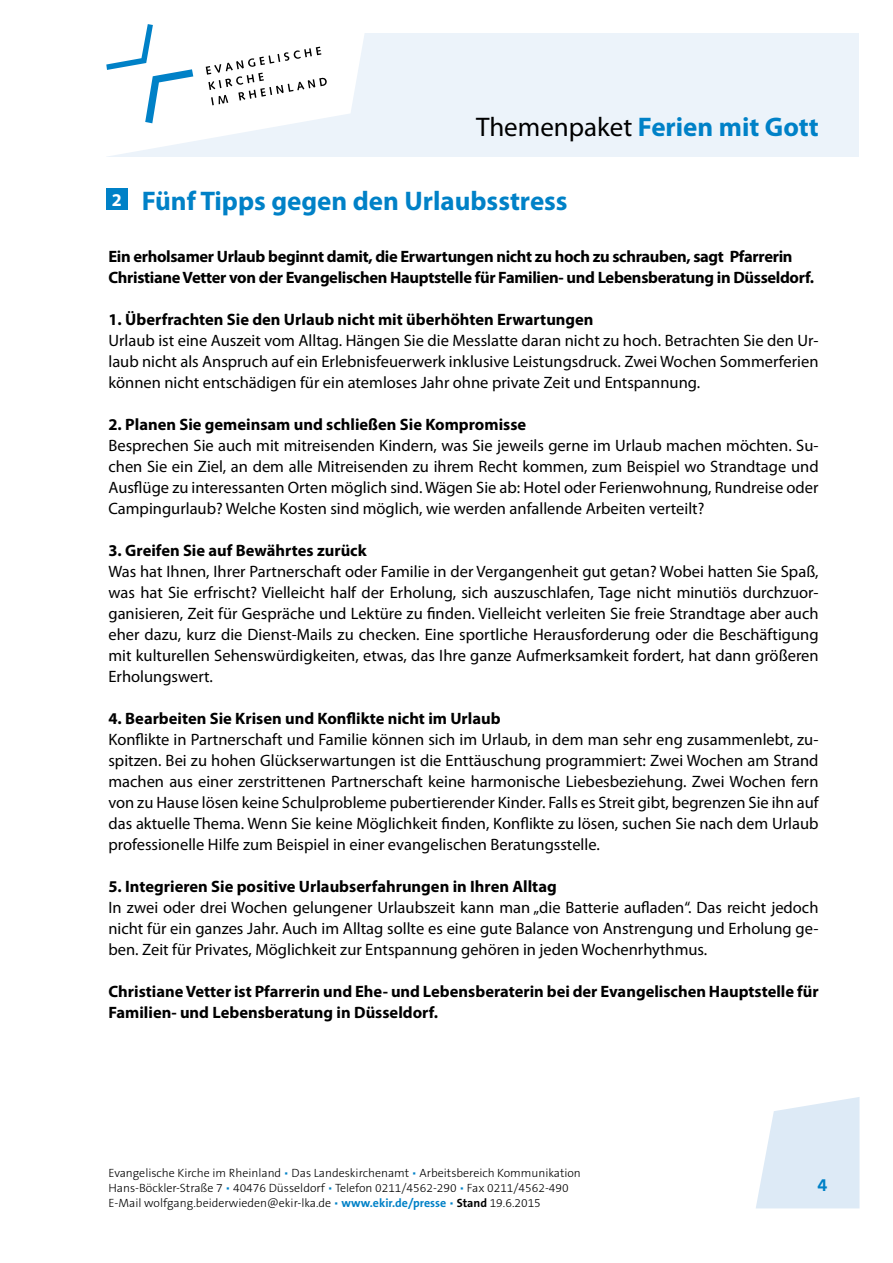
<style>
.page{position:relative;width:893px;height:1263px;background:#fff}
.page>*{position:absolute;margin:0;border:0;box-sizing:border-box;transform-origin:0 0}
.t1{font:700 27px "Myriad Pro";color:#0081c7}
.t2{font:700 18px "The Sans OT7";color:#0081c7}
.t3{font:16.5px/21px "Myriad Pro";color:#000;text-align:justify}
.t4{font:700 16.5px/21px "Myriad Pro";color:#000}
.t5{font:700 16.5px/21px "Myriad Pro";letter-spacing:-.02em;color:#000}
.t6{font:300 12px/15px "The Sans OT3";color:#000}
.s1{font-weight:400;color:#000}
.s2{font-size:18px;color:#fff}
.s3{color:#0081c7}
.s4{font-family:"The Sans OT7";font-weight:700;color:#0081c7}
.s5{font-family:"The Sans OT7";font-weight:700}
</style>
<div class="page">
<div style="left:106px;top:189px;width:22px;height:21px;background:#0081c7"></div>
<svg style="left:756px;top:1097px;width:104px;height:111px"></svg>
<div style="left:106px;top:34px;width:753px;height:123px;background:#ecf3fa"></div>
<svg style="left:106px;top:33px;width:264px;height:124px;fill:#fff"></svg>
<svg style="left:206px;top:47px;width:121px;height:58px;background:#e6e6e6"></svg>
<svg style="left:106px;top:24px;width:87px;height:99px;background:#e1f0f8"></svg>
<h1 class="t1" style="left:476px;top:109px;width:344px"><span class="s1">Themenpaket</span> Ferien mit Gott</h1>
<h1 class="t1" style="left:112px;top:183px;width:457px"><span class="s2">2</span> Fünf Tipps gegen den Urlaubsstress</h1>
<p class="t5" style="left:108px;top:245px;width:707px">Ein erholsamer Urlaub beginnt damit, die Erwartungen nicht zu hoch zu schrauben, sagt Pfarrerin<br>Christiane Vetter von der Evangelischen Hauptstelle für Familien- und Lebensberatung in Düsseldorf.</p>
<p class="t4" style="left:108px;top:308px;width:487px">1. Überfrachten Sie den Urlaub nicht mit überhöhten Erwartungen</p>
<p class="t3" style="left:108px;top:330px;width:712px">Urlaub ist eine Auszeit vom Alltag. Hängen Sie die Messlatte daran nicht zu hoch. Betrachten Sie den Ur&shy;laub nicht als Anspruch auf ein Erlebnisfeuerwerk inklusive Leistungsdruck. Zwei Wochen Sommerferien können nicht entschädigen für ein atemloses Jahr ohne private Zeit und Entspannung.</p>
<p class="t4" style="left:108px;top:413px;width:419px">2. Planen Sie gemeinsam und schließen Sie Kompromisse</p>
<p class="t3" style="left:108px;top:435px;width:712px">Besprechen Sie auch mit mitreisenden Kindern, was Sie jeweils gerne im Urlaub machen möchten. Su&shy;chen Sie ein Ziel, an dem alle Mitreisenden zu ihrem Recht kommen, zum Beispiel wo Strandtage und Ausflüge zu interessanten Orten möglich sind. Wägen Sie ab: Hotel oder Ferienwohnung, Rundreise oder Campingurlaub? Welche Kosten sind möglich, wie werden anfallende Arbeiten verteilt?</p>
<p class="t4" style="left:108px;top:539px;width:260px">3. Greifen Sie auf Bewährtes zurück</p>
<p class="t3" style="left:108px;top:561px;width:712px">Was hat Ihnen, Ihrer Partnerschaft oder Familie in der Vergangenheit gut getan? Wobei hatten Sie Spaß, was hat Sie erfrischt? Vielleicht half der Erholung, sich auszuschlafen, Tage nicht minutiös durchzuor&shy;ganisieren, Zeit für Gespräche und Lektüre zu finden. Vielleicht verleiten Sie freie Strandtage aber auch eher dazu, kurz die Dienst-Mails zu checken. Eine sportliche Herausforderung oder die Beschäftigung mit kulturellen Sehenswürdigkeiten, etwas, das Ihre ganze Aufmerksamkeit fordert, hat dann größeren Erholungswert.</p>
<p class="t4" style="left:108px;top:707px;width:394px">4. Bearbeiten Sie Krisen und Konflikte nicht im Urlaub</p>
<p class="t3" style="left:108px;top:729px;width:712px">Konflikte in Partnerschaft und Familie können sich im Urlaub, in dem man sehr eng zusammenlebt, zu&shy;spitzen. Bei zu hohen Glückserwartungen ist die Enttäuschung programmiert: Zwei Wochen am Strand machen aus einer zerstrittenen Partnerschaft keine harmonische Liebesbeziehung. Zwei Wochen fern von zu Hause lösen keine Schulprobleme pubertierender Kinder. Falls es Streit gibt, begrenzen Sie ihn auf das aktuelle Thema. Wenn Sie keine Möglichkeit finden, Konflikte zu lösen, suchen Sie nach dem Urlaub professionelle H ilfe zum Beispiel in einer evangelischen Beratungsstelle.</p>
<p class="t4" style="left:108px;top:876px;width:450px">5. Integrieren Sie positive Urlaubserfahrungen in Ihren Alltag</p>
<p class="t3" style="left:108px;top:897px;width:712px">In zwei oder drei Wochen gelungener Urlaubszeit kann man „die Batterie aufladen“. Das reicht jedoch nicht für ein ganzes Jahr. Auch im Alltag sollte es eine gute Balance von Anstrengung und Erholung ge&shy;ben. Zeit für Privates, Möglichkeit zur Entspannung gehören in jeden Wochenrhythmus.</p>
<p class="t4" style="left:108px;top:981px;width:712px">Christiane Vetter ist Pfarrerin und Ehe- und Lebensberaterin bei der Evangelischen Hauptstelle für<br>Familien- und Lebensberatung in Düsseldorf.</p>
<p class="t6" style="left:108px;top:1166px;width:474px">Evangelische Kirche im Rheinland <span class="s3">▪</span> Das Landeskirchenamt <span class="s3">▪</span> Arbeitsbereich Kommunikation<br>Hans-Böckler-Straße 7 <span class="s3">▪</span> 40476 Düsseldorf <span class="s3">▪</span> Telefon 0211/4562-290 <span class="s3">▪</span> Fax 0211/4562-490<br>E-Mail wolfgang.beiderwieden@ekir-lka.de <span class="s3">▪</span> <span class="s4">www.ekir.de/presse</span> <span class="s3">▪</span> <span class="s5">Stand</span> 19.6.2015</p>
<p class="t2" style="left:817px;top:1174px;width:11px">4</p>
</div>
